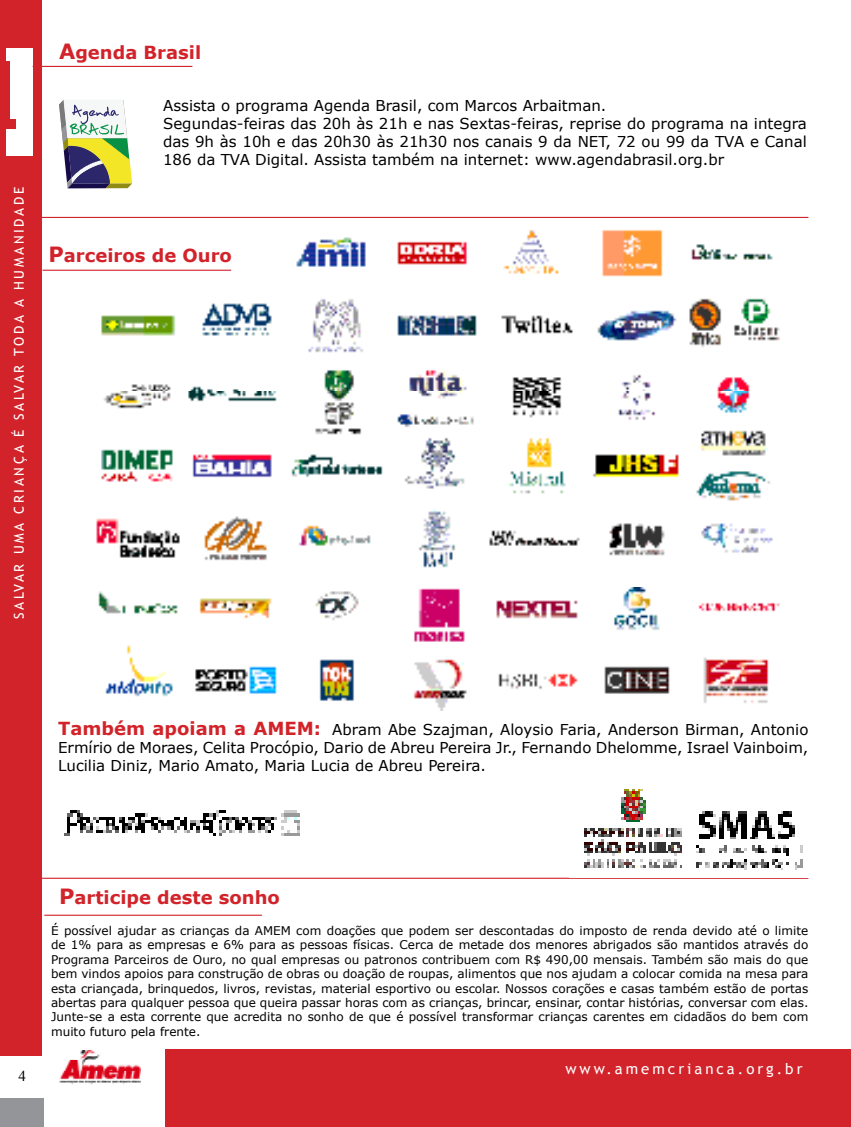
<style>
.page{position:relative;width:851px;height:1127px;background:#fff}
.page>*{position:absolute;margin:0;border:0;box-sizing:border-box;transform-origin:0 0}
.t1{font:700 18px "Verdana";color:#d2232a}
.t2{font:15px/18px "Verdana";color:#000;text-align:justify}
.t3{font:15px "Trebuchet MS";letter-spacing:.2em;color:#fff}
.t4{font:15px "Times New Roman";color:#000}
.t5{font:13.5px "Trebuchet MS";letter-spacing:.2em;color:#fff}
.t6{font:12px/14.4px "Verdana";color:#000;text-align:justify}
.s1{font-size:21px}
.s2{font-weight:700;font-size:18px;color:#d2232a}
</style>
<div class="page">
<div style="left:0;top:0;width:42px;height:1056px;background:#d2232a"></div>
<div style="left:0;top:1098px;width:43px;height:29px;background:#939598"></div>
<div style="left:6px;top:49px;width:27px;height:107px;background:#fff"></div>
<div style="left:2px;top:119px;width:13px;height:10px;background:#d2232a"></div>
<div style="left:5px;top:62px;width:5px;height:64px;background:#d2232a"></div>
<img style="left:96px;top:216px;width:687px;height:495px">
<div style="left:65px;top:177px;width:223px;height:119px;background:#fff"></div>
<hr style="left:0;top:217px;width:808px;height:1px;background:#d2232a">
<hr style="left:0;top:878px;width:808px;height:1px;background:#d2232a">
<hr style="left:43px;top:270px;width:188px;height:1px;background:#d2232a">
<hr style="left:33px;top:66px;width:159px;height:1px;background:#d2232a">
<hr style="left:44px;top:914px;width:218px;height:2px;background:#d2232a">
<div style="left:166px;top:1049px;width:684px;height:78px;background:#d2232a"></div>
<img style="left:59px;top:1051px;width:81px;height:33px">
<svg style="left:59px;top:100px;width:73px;height:88px"></svg>
<img style="left:584px;top:789px;width:219px;height:81px">
<img style="left:64px;top:811px;width:236px;height:25px">
<p class="t5" style="left:11px;top:619px;width:434px;rotate:-90deg">SALVAR UMA CRIANÇA É SALVAR TODA A HUMANIDADE</p>
<h1 class="t1" style="left:59px;top:40px;width:144px"><span class="s1">A</span>genda Brasil</h1>
<p class="t2" style="left:163px;top:96px;width:645px;text-align:left">Assista o programa Agenda Brasil, com Marcos Arbaitman.<br>Segundas-feiras das 20h às 21h e nas Sextas-feiras, reprise do programa na integra das 9h às 10h e das 20h30 às 21h30 nos canais 9 da NET, 72 ou 99 da TVA e Canal 186 da TVA Digital. Assista também na internet: www.agendabrasil.org.br</p>
<h1 class="t1" style="left:49px;top:244px;width:185px"><span class="s1">P</span>arceiros de Ouro</h1>
<p class="t2" style="left:58px;top:721px;width:751px"><span class="s2">Também apoiam a AMEM:</span> Abram Abe Szajman, Aloysio Faria, Anderson Birman, Antonio Ermírio de Moraes, Celita Procópio, Dario de Abreu Pereira Jr., Fernando Dhelomme, Israel Vainboim, Lucilia Diniz, Mario Amato, Maria Lucia de Abreu Pereira.</p>
<p class="t4" style="left:18px;top:1065px;width:9px">4</p>
<h1 class="t1" style="left:59px;top:886px;width:222px"><span class="s1">P</span>articipe deste sonho</h1>
<p class="t6" style="left:51px;top:923px;width:758px">É possível ajudar as crianças da AMEM com doações que podem ser descontadas do imposto de renda devido até o limite de 1% para as empresas e 6% para as pessoas físicas. Cerca de metade dos menores abrigados são mantidos através do Programa Parceiros de Ouro, no qual empresas ou patronos contribuem com R$ 490,00 mensais. Também são mais do que bem vindos apoios para construção de obras ou doação de roupas, alimentos que nos ajudam a colocar comida na mesa para esta criançada, brinquedos, livros, revistas, material esportivo ou escolar. Nossos corações e casas também estão de portas abertas para qualquer pessoa que queira passar horas com as crianças, brincar, ensinar, contar histórias, conversar com elas.<br>Junte-se a esta corrente que acredita no sonho de que é possível transformar crianças carentes em cidadãos do bem com muito futuro pela frente.</p>
<p class="t3" style="left:565px;top:1059px;width:238px">www.amemcrianca.org.br</p>
</div>
